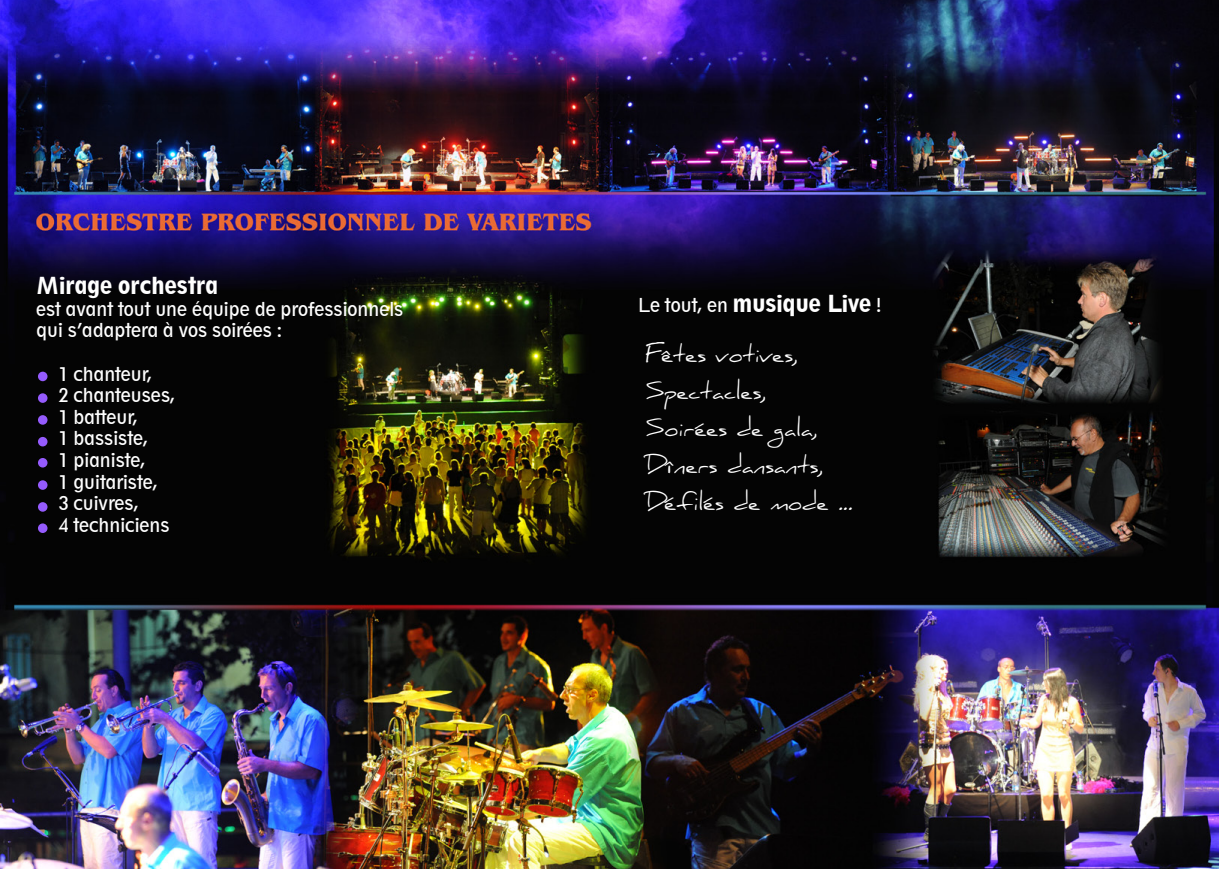
<style>
.page{position:relative;width:1219px;height:871px;background:#fff}
.page>*{position:absolute;margin:0;border:0;box-sizing:border-box;transform-origin:0 0}
.t1{font:23px/37px "Daniel";color:#fff}
.t2{font:800 condensed 22px "Geometric 212 BT";color:#fff}
.t3{font:condensed 18px/21.6px "Geometric 212 BT";color:#fff}
.s1{font-weight:400;font-size:18px}
</style>
<div class="page">
<img style="left:0;top:0;width:1219px;height:868px">
<svg style="left:38px;top:371px;width:10px;height:10px"></svg>
<div style="left:38px;top:393px;width:10px;height:10px;background:#955bfd;border-radius:50%"></div>
<div style="left:38px;top:415px;width:10px;height:9px;background:#955bfd;border-radius:50%"></div>
<div style="left:38px;top:437px;width:10px;height:9px;background:#955bfd;border-radius:50%"></div>
<div style="left:38px;top:458px;width:10px;height:9px;background:#955bfd;border-radius:50%"></div>
<div style="left:38px;top:480px;width:10px;height:9px;background:#955bfd;border-radius:50%"></div>
<div style="left:38px;top:502px;width:10px;height:9px;background:#955bfd;border-radius:50%"></div>
<div style="left:38px;top:523px;width:10px;height:10px;background:#955bfd;border-radius:50%"></div>
<p class="t2" style="left:36px;top:272px;width:184px">Mirage orchestra</p>
<p class="t3" style="left:36px;top:298px;width:369px">est avant tout une équipe de professionnels qui s’adaptera à vos soirées :</p>
<p class="t3" style="left:59px;top:362px;width:118px">1 chanteur,<br>2 chanteuses,<br>1 batteur,<br>1 bassiste,<br>1 pianiste,<br>1 guitariste,<br>3 cuivres,<br>4 techniciens</p>
<p class="t2" style="left:638px;top:289px;width:245px"><span class="s1">Le tout, en</span> musique Live <span class="s1">!</span></p>
<p class="t1" style="left:645px;top:335px;width:209px">Fêtes votives,<br>Spectacles,<br>Soirées de gala,<br>Dîners dansants,<br>Défilés de mode ...</p>
</div>
